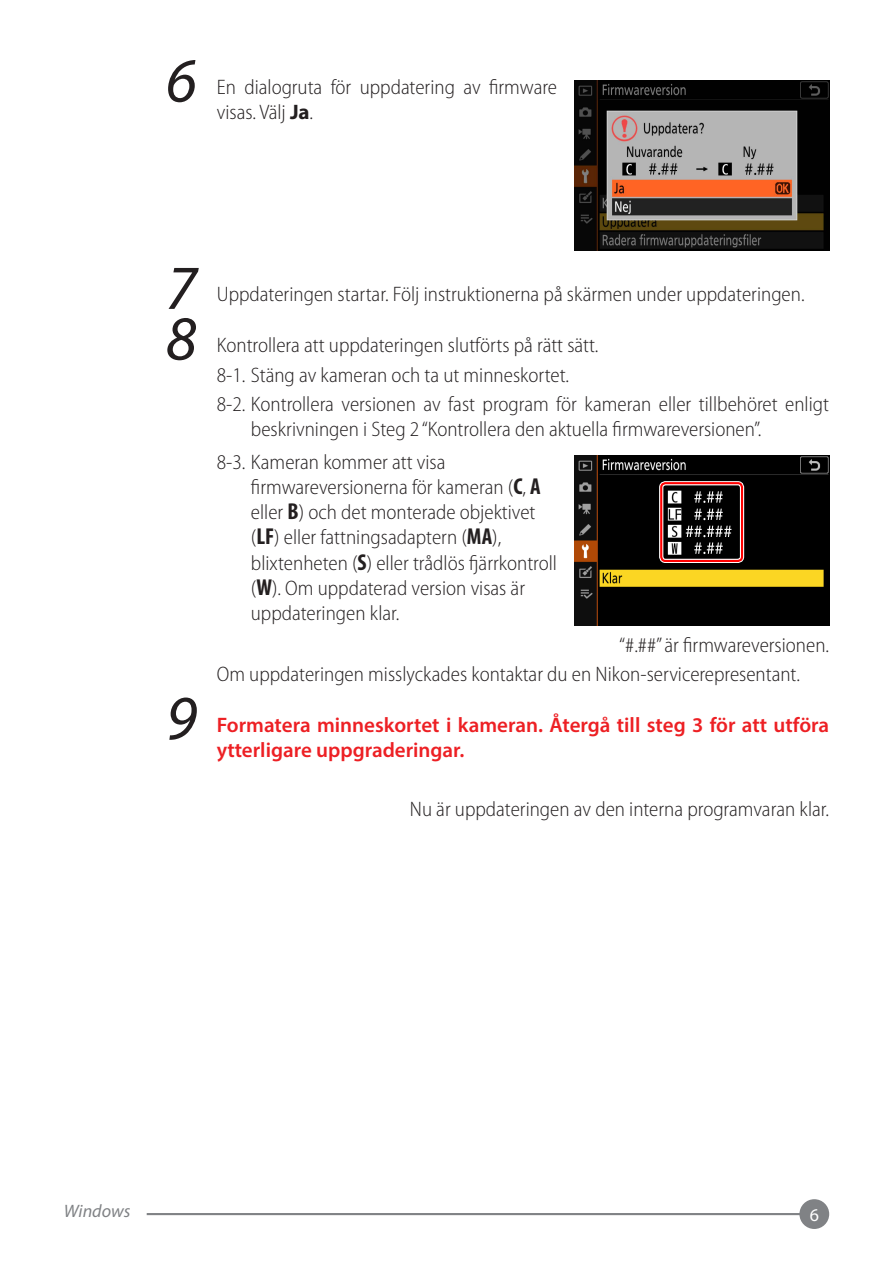
<style>
.page{position:relative;width:893px;height:1263px;background:#fff}
.page>*{position:absolute;margin:0;border:0;box-sizing:border-box;transform-origin:0 0}
.t1{font:italic 63px "Myriad Pro";color:#231f20}
.t2{font:300 semi-condensed 21px/25.2px "Myriad Pro";color:#231f20}
.t3{font:600 21px/25.2px "Myriad Pro";color:#ed2024}
.t4{font:italic 18px "Myriad Pro";color:#808285}
.t5{font:18px "Myriad Pro";color:#fff}
.s1{font-weight:700;font-stretch:normal}
.s2{font-weight:700;font-stretch:condensed;font-size:23.1px}
</style>
<div class="page">
<hr style="left:147px;top:1213px;width:667px;height:2px;background:#808285">
<div style="left:799px;top:1199px;width:30px;height:30px;background:#808285;border-radius:50%"></div>
<img style="left:574px;top:81px;width:255px;height:170px">
<img style="left:574px;top:455px;width:255px;height:170px">
<div style="left:659px;top:481px;width:85px;height:82px;border:4px solid #fff;border-radius:4px"></div>
<div style="left:660px;top:482px;width:83px;height:80px;border:2px solid #f00;border-radius:4px"></div>
<h1 class="t1" style="left:166px;top:42px;width:32px">6</h1>
<p class="t2" style="left:217px;top:75px;width:342px">En dialogruta för uppdatering av firmware visas. Välj <span class="s1">Ja</span>.</p>
<h1 class="t1" style="left:166px;top:249px;width:32px">7</h1>
<h1 class="t1" style="left:166px;top:300px;width:32px">8</h1>
<h1 class="t1" style="left:166px;top:679px;width:32px">9</h1>
<p class="t2" style="left:217px;top:282px;width:589px">Uppdateringen startar. Följ instruktionerna på skärmen under uppdateringen.</p>
<p class="t2" style="left:217px;top:331px;width:614px;line-height:29.4px">Kontrollera att uppdateringen slutförts på rätt sätt.<br>8-1. Stäng av kameran och ta ut minneskortet.<br>8-2. Kontrollera versionen av fast program för kameran eller tillbehöret enligt</p>
<p class="t2" style="left:217px;top:413px;width:546px;line-height:32.7px;text-indent:34px">beskrivningen i Steg 2 “Kontrollera den aktuella firmwareversionen”.<br>8-3. Kameran kommer att visa</p>
<p class="t2" style="left:251px;top:475px;width:308px">firmwareversionerna för kameran (<span class="s2">C</span>, <span class="s2">A </span>eller <span class="s2">B</span>) och det monterade objektivet (<span class="s2">LF</span>) eller fattningsadaptern (<span class="s2">MA</span>), blixtenheten (<span class="s2">S</span>) eller trådlös fjärrkontroll (<span class="s2">W</span>). Om uppdaterad version visas är uppdateringen klar.</p>
<p class="t2" style="left:217px;top:630px;width:614px;line-height:29.4px;text-indent:402px">“#.##” är firmwareversionen.<br>Om uppdateringen misslyckades kontaktar du en Nikon-servicerepresentant.</p>
<p class="t3" style="left:217px;top:711px;width:614px">Formatera minneskortet i kameran. Återgå till steg 3 för att utföra ytterligare uppgraderingar.</p>
<p class="t2" style="left:410px;top:797px;width:421px">Nu är uppdateringen av den interna programvaran klar.</p>
<p class="t4" style="left:64px;top:1200px;width:68px">Windows</p>
<p class="t5" style="left:810px;top:1204px;width:11px">6</p>
</div>
